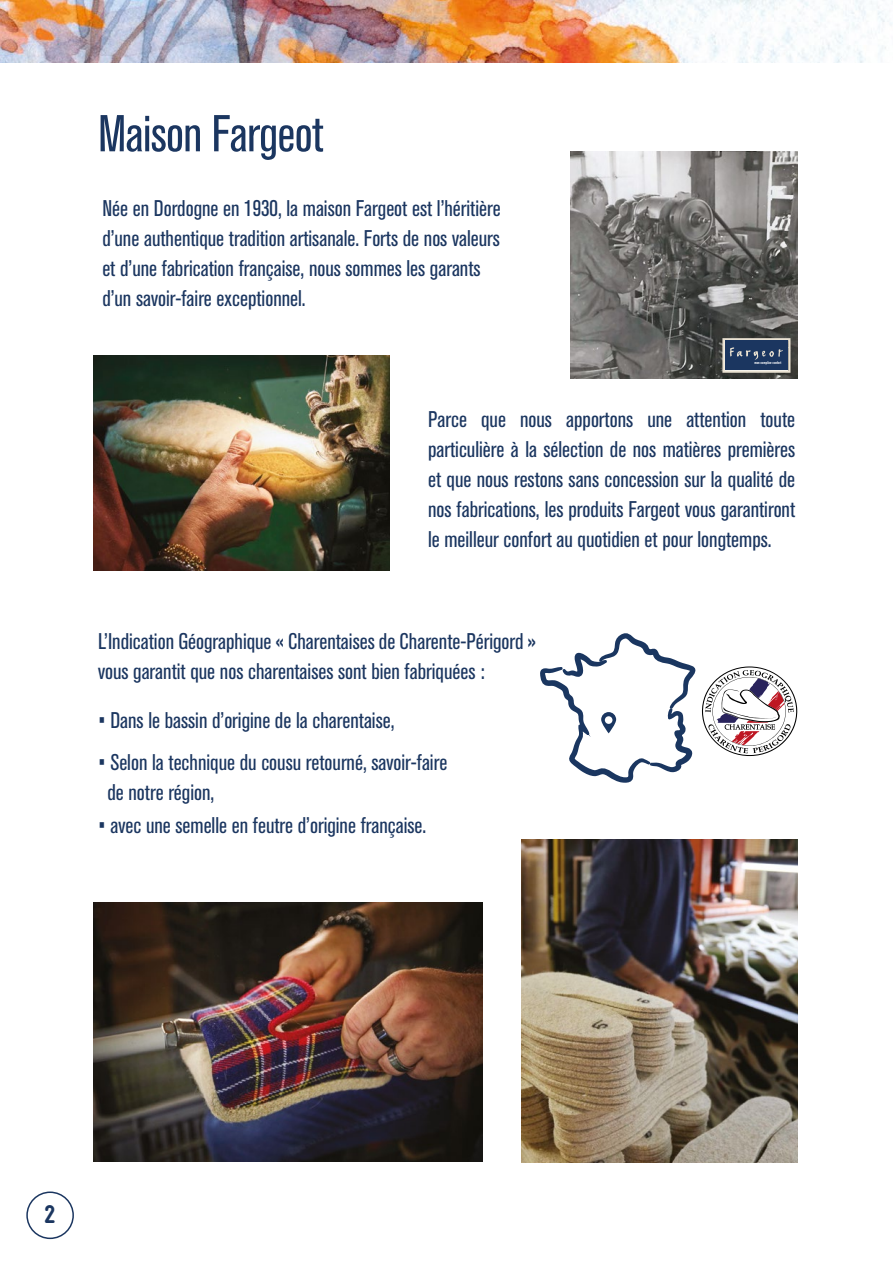
<style>
.page{position:relative;width:893px;height:1263px;background:#fff}
.page>*{position:absolute;margin:0;border:0;box-sizing:border-box;transform-origin:0 0}
.t1{font:condensed 51.3px "Akzidenz Grotesk BQ";letter-spacing:-.01em;color:#1b3660}
.t2{font:25.5px "Gravur Condensed Black CE";color:#1b3660}
.t3{font:condensed 22.5px/30px "Akzidenz Grotesk BQ";color:#1b3660}
.t4{font:700 4.05px "DIN Condensed";color:#fff}
</style>
<div class="page">
<img style="left:0;top:0;width:893px;height:63px">
<div style="left:26px;top:1191px;width:48px;height:48px;border:2px solid #1b3660;border-radius:50%"></div>
<img style="left:570px;top:151px;width:227px;height:227px">
<svg style="left:722px;top:338px;width:68px;height:35px;background:#4b5e7a"></svg>
<svg style="left:702px;top:666px;width:95px;height:90px"></svg>
<svg style="left:538px;top:633px;width:158px;height:207px"></svg>
<img style="left:94px;top:355px;width:296px;height:215px">
<img style="left:94px;top:902px;width:388px;height:259px">
<img style="left:522px;top:840px;width:275px;height:322px">
<h1 class="t1" style="left:98px;top:105px;width:227px">Maison Fargeot</h1>
<p class="t3" style="left:102px;top:194px;width:400px">Née en Dordogne en 1930, la maison Fargeot est l’héritière d’une authentique tradition artisanale. Forts de nos valeurs et d’une fabrication française, nous sommes les garants d’un savoir-faire exceptionnel.</p>
<p class="t4" style="left:754px;top:360px;width:28px">mon complice confort</p>
<p class="t3" style="left:428px;top:404px;width:369px;text-align:justify">Parce que nous apportons une attention toute particulière à la sélection de nos matières premières et que nous restons sans concession sur la qualité de nos fabrications, les produits Fargeot vous garantiront le meilleur confort au quotidien et pour longtemps.</p>
<p class="t3" style="left:98px;top:627px;width:439px">L’Indication Géographique « Charentaises de Charente-Périgord » vous garantit que nos charentaises sont bien fabriquées :</p>
<p class="t3" style="left:98px;top:706px;width:298px">• Dans le bassin d’origine de la charentaise,</p>
<p class="t3" style="left:107px;top:748px;width:341px;text-indent:-9px">• Selon la technique du cousu retourné, savoir-faire de notre région,</p>
<p class="t3" style="left:98px;top:810px;width:330px">• avec une semelle en feutre d’origine française.</p>
<p class="t2" style="left:44px;top:1200px;width:13px">2</p>
</div>
